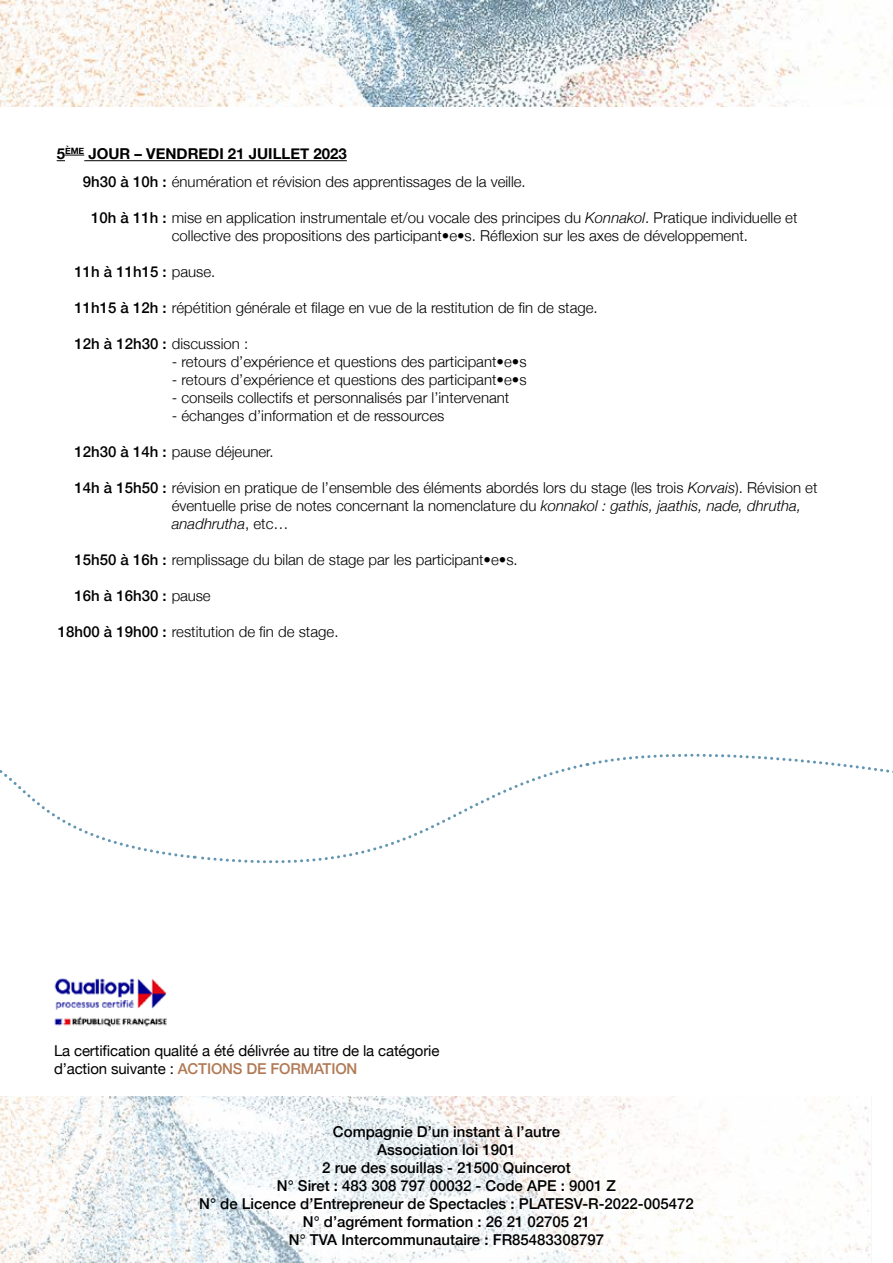
<style>
.page{position:relative;width:893px;height:1263px;background:#fff}
.page>*{position:absolute;margin:0;border:0;box-sizing:border-box;transform-origin:0 0}
.t1{font:300 15px/18px "Helvetica Neue";color:#000}
.t2{font:500 15px/18px "Helvetica Neue";color:#000;text-align:center}
.t3{font:15px/18px "Helvetica Neue";letter-spacing:-.01em;color:#000}
.t4{font:700 15px "Helvetica Neue";color:#000}
.s1{font-weight:500}
.s2{font-style:italic}
.s3{font-weight:300}
.s4{font-weight:500;color:#b17a56}
</style>
<div class="page">
<svg style="left:57px;top:155px;width:27px;height:6px"></svg>
<hr style="left:84px;top:160px;width:263px;height:1px;background:#000">
<svg style="left:195px;top:764px;width:388px;height:100px"></svg>
<svg style="left:586px;top:753px;width:307px;height:20px"></svg>
<svg style="left:0;top:770px;width:195px;height:89px"></svg>
<img style="left:54px;top:978px;width:113px;height:49px">
<img style="left:0;top:0;width:887px;height:106px">
<img style="left:0;top:1097px;width:871px;height:166px">
<p class="t4" style="left:57px;top:142px;width:292px">5<sup>ÈME</sup> JOUR – VENDREDI 21 JUILLET 2023</p>
<p class="t1" style="left:83px;top:171px;width:445px"><span class="s1">9h30 à 10h :</span> énumération et révision des apprentissages de la veille.</p>
<p class="t1" style="left:172px;top:207px;width:627px;text-indent:-81px"><span class="s1">10h à 11h :</span> mise en application instrumentale et/ou vocale des principes du <span class="s2">Konnakol</span>. Pratique individuelle et collective des propositions des participant•e•s. Réflexion sur les axes de développement.</p>
<p class="t2" style="left:74px;top:261px;width:142px">11h à 11h15 : <span class="s3">pause.</span></p>
<p class="t1" style="left:74px;top:297px;width:525px"><span class="s1">11h15 à 12h :</span> répétition générale et filage en vue de la restitution de fin de stage.</p>
<p class="t1" style="left:74px;top:333px;width:175px"><span class="s1">12h à 12h30 :</span> discussion :</p>
<p class="t1" style="left:172px;top:351px;width:356px">- retours d’expérience et questions des participant•e•s</p>
<p class="t1" style="left:172px;top:369px;width:356px">- retours d’expérience et questions des participant•e•s</p>
<p class="t1" style="left:172px;top:387px;width:339px">- conseils collectifs et personnalisés par l’intervenant</p>
<p class="t1" style="left:172px;top:405px;width:274px">- échanges d’information et de ressources</p>
<p class="t1" style="left:74px;top:441px;width:201px"><span class="s1">12h30 à 14h :</span> pause déjeuner.</p>
<p class="t1" style="left:172px;top:477px;width:647px;text-indent:-97px"><span class="s1">14h à 15h50 :</span> révision en pratique de l’ensemble des éléments abordés lors du stage (les trois <span class="s2">Korvais</span>). Révision et éventuelle prise de notes concernant la nomenclature du <span class="s2">konnakol : gathis, jaathis, nade, dhrutha, anadhrutha</span>, etc…</p>
<p class="t1" style="left:74px;top:549px;width:445px"><span class="s1">15h50 à 16h :</span> remplissage du bilan de stage par les participant•e•s.</p>
<p class="t2" style="left:74px;top:585px;width:138px">16h à 16h30 : <span class="s3">pause</span></p>
<p class="t1" style="left:58px;top:621px;width:282px"><span class="s1">18h00 à 19h00 :</span> restitution de fin de stage.</p>
<p class="t3" style="left:54px;top:1043px;width:387px">La certification qualité a été délivrée au titre de la catégorie d’action suivante : <span class="s4">ACTIONS DE FORMATION</span></p>
<p class="t2" style="left:199px;top:1121px;width:496px">Compagnie D’un instant à l’autre<br>Association loi 1901<br>2 rue des souillas - 21500 Quincerot<br>N° Siret : 483 308 797 00032 - Code APE : 9001 Z<br>N° de Licence d’Entrepreneur de Spectacles : PLATESV-R-2022-005472<br>N° d’agrément formation : 26 21 02705 21<br>N° TVA Intercommunautaire : FR85483308797</p>
</div>
